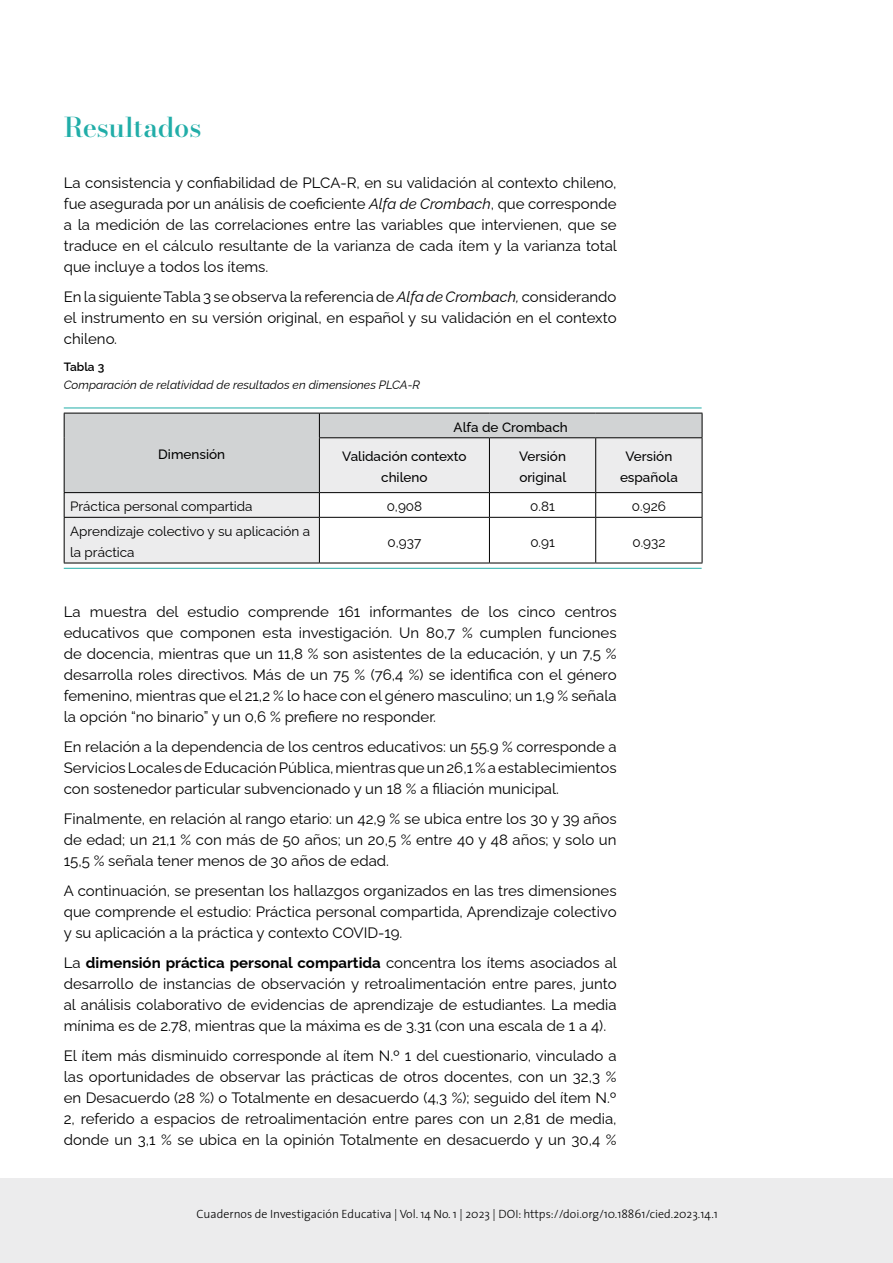
<style>
.page{position:relative;width:893px;height:1263px;background:#fff}
.page>*{position:absolute;margin:0;border:0;box-sizing:border-box;transform-origin:0 0}
.t1{font:500 27px "Bodoni Moda 16 pt";letter-spacing:-.015em;color:#21ada8}
.t2{font:15px/21px "Raleway";color:#000;text-align:justify}
.t3{font:13.5px/21px "Raleway";color:#000}
.t4{font:500 13.5px/21px "Raleway";color:#000}
.t5{font:300 12px "The Sans";color:#000}
.t6{font:italic 12px "Raleway";color:#000}
.t7{font:600 12px "Raleway";color:#000}
.s1{font-style:italic}
.s2{font-weight:700}
</style>
<div class="page">
<div style="left:0;top:1178px;width:893px;height:85px;background:#ececed"></div>
<div style="left:65px;top:414px;width:637px;height:24px;background:#d1d3d4"></div>
<svg style="left:65px;top:438px;width:637px;height:125px;fill:#ececed"></svg>
<hr style="left:64px;top:413px;width:255px;height:1px;background:#000">
<svg style="left:64px;top:413px;width:1px;height:25px"></svg>
<hr style="left:64px;top:438px;width:1px;height:54px;background:#000">
<hr style="left:319px;top:413px;width:170px;height:1px;background:#000">
<svg style="left:319px;top:413px;width:1px;height:24px"></svg>
<hr style="left:489px;top:413px;width:107px;height:1px;background:#000">
<hr style="left:596px;top:413px;width:106px;height:1px;background:#000">
<svg style="left:702px;top:413px;width:1px;height:24px"></svg>
<hr style="left:319px;top:437px;width:170px;height:1px;background:#000">
<hr style="left:319px;top:438px;width:1px;height:54px;background:#000">
<hr style="left:489px;top:437px;width:107px;height:1px;background:#000">
<hr style="left:489px;top:438px;width:1px;height:54px;background:#000">
<hr style="left:596px;top:437px;width:106px;height:1px;background:#000">
<hr style="left:595px;top:438px;width:1px;height:54px;background:#000">
<hr style="left:702px;top:438px;width:1px;height:54px;background:#000">
<hr style="left:64px;top:492px;width:255px;height:1px;background:#000">
<svg style="left:64px;top:493px;width:1px;height:24px"></svg>
<hr style="left:319px;top:492px;width:170px;height:1px;background:#000">
<svg style="left:319px;top:493px;width:1px;height:24px"></svg>
<hr style="left:489px;top:492px;width:107px;height:1px;background:#000">
<svg style="left:489px;top:493px;width:1px;height:24px"></svg>
<hr style="left:596px;top:492px;width:106px;height:1px;background:#000">
<svg style="left:595px;top:493px;width:1px;height:24px"></svg>
<svg style="left:702px;top:493px;width:1px;height:24px"></svg>
<hr style="left:64px;top:517px;width:255px;height:1px;background:#000">
<hr style="left:64px;top:518px;width:1px;height:45px;background:#000">
<hr style="left:319px;top:517px;width:170px;height:1px;background:#000">
<hr style="left:319px;top:518px;width:1px;height:45px;background:#000">
<hr style="left:489px;top:517px;width:107px;height:1px;background:#000">
<hr style="left:489px;top:518px;width:1px;height:45px;background:#000">
<hr style="left:596px;top:517px;width:106px;height:1px;background:#000">
<hr style="left:595px;top:518px;width:1px;height:45px;background:#000">
<hr style="left:702px;top:518px;width:1px;height:45px;background:#000">
<hr style="left:64px;top:563px;width:255px;height:1px;background:#000">
<hr style="left:319px;top:563px;width:170px;height:1px;background:#000">
<hr style="left:489px;top:563px;width:107px;height:1px;background:#000">
<hr style="left:596px;top:563px;width:106px;height:1px;background:#000">
<hr style="left:64px;top:408px;width:638px;height:1px;background:#21ada8">
<hr style="left:64px;top:568px;width:638px;height:1px;background:#21ada8">
<h1 class="t1" style="left:64px;top:108px;width:139px">Resultados</h1>
<p class="t2" style="left:64px;top:170px;width:555px">La consistencia y confiabilidad de PLCA-R, en su validación al contexto chileno, fue asegurada por un análisis de coeficiente <span class="s1">Alfa de Crombach</span>, que corresponde a la medición de las correlaciones entre las variables que intervienen, que se traduce en el cálculo resultante de la varianza de cada ítem y la varianza total que incluye a todos los ítems.</p>
<p class="t2" style="left:64px;top:284px;width:554px">En la siguiente Tabla 3 se observa la referencia de <span class="s1">Alfa de Crombach,</span> considerando el instrumento en su versión original, en español y su validación en el contexto chileno.</p>
<p class="t7" style="left:64px;top:357px;width:42px">Tabla 3</p>
<p class="t6" style="left:64px;top:375px;width:358px">Comparación de relatividad de resultados en dimensiones PLCA-R</p>
<p class="t4" style="left:158px;top:442px;width:68px">Dimensión</p>
<p class="t4" style="left:342px;top:411px;width:227px;line-height:29.2px;text-indent:111px">Alfa de Crombach<br>Validación contexto</p>
<p class="t4" style="left:381px;top:465px;width:48px">chileno</p>
<p class="t4" style="left:519px;top:444px;width:49px">Versión original</p>
<p class="t4" style="left:620px;top:444px;width:59px;text-align:center">Versión española</p>
<p class="t3" style="left:70px;top:494px;width:184px">Práctica personal compartida</p>
<p class="t3" style="left:387px;top:494px;width:37px">0,908</p>
<p class="t3" style="left:530px;top:494px;width:26px">0.81</p>
<p class="t3" style="left:632px;top:494px;width:35px">0.926</p>
<p class="t3" style="left:70px;top:519px;width:241px">Aprendizaje colectivo y su aplicación a la práctica</p>
<p class="t3" style="left:388px;top:530px;width:35px">0,937</p>
<p class="t3" style="left:530px;top:530px;width:26px">0.91</p>
<p class="t3" style="left:632px;top:530px;width:34px">0.932</p>
<p class="t2" style="left:64px;top:600px;width:554px">La muestra del estudio comprende 161 informantes de los cinco centros educativos que componen esta investigación. Un 80,7 % cumplen funciones de docencia, mientras que un 11,8 % son asistentes de la educación, y un 7,5 % desarrolla roles directivos. Más de un 75 % (76,4 %) se identifica con el género femenino, mientras que el 21,2 % lo hace con el género masculino; un 1,9 % señala la opción “no binario” y un 0,6 % prefiere no responder.</p>
<p class="t2" style="left:64px;top:735px;width:554px">En relación a la dependencia de los centros educativos: un 55.9 % corresponde a Servicios Locales de Educación Pública, mientras que un 26,1 % a establecimientos con sostenedor particular subvencionado y un 18 % a filiación municipal.</p>
<p class="t2" style="left:64px;top:807px;width:554px">Finalmente, en relación al rango etario: un 42,9 % se ubica entre los 30 y 39 años de edad; un 21,1 % con más de 50 años; un 20,5 % entre 40 y 48 años; y solo un 15,5 % señala tener menos de 30 años de edad.</p>
<p class="t2" style="left:64px;top:879px;width:554px">A continuación, se presentan los hallazgos organizados en las tres dimensiones que comprende el estudio: Práctica personal compartida, Aprendizaje colectivo y su aplicación a la práctica y contexto COVID-19.</p>
<p class="t2" style="left:64px;top:951px;width:555px">La <span class="s2">dimensión práctica personal compartida</span> concentra los ítems asociados al desarrollo de instancias de observación y retroalimentación entre pares, junto al análisis colaborativo de evidencias de aprendizaje de estudiantes. La media mínima es de 2.78, mientras que la máxima es de 3.31 (con una escala de 1 a 4).</p>
<p class="t2" style="left:64px;top:1044px;width:554px">El ítem más disminuido corresponde al ítem N.º 1 del cuestionario, vinculado a las oportunidades de observar las prácticas de otros docentes, con un 32,3 % en Desacuerdo (28 %) o Totalmente en desacuerdo (4,3 %); seguido del ítem N.º 2, referido a espacios de retroalimentación entre pares con un 2,81 de media, donde un 3,1 % se ubica en la opinión Totalmente en desacuerdo y un 30,4 %</p>
<p class="t5" style="left:196px;top:1204px;width:523px">Cuadernos de Investigación Educativa | Vol. 14 No. 1 | 2023 | DOI: https://doi.org/10.18861/cied.2023.14.1</p>
</div>
